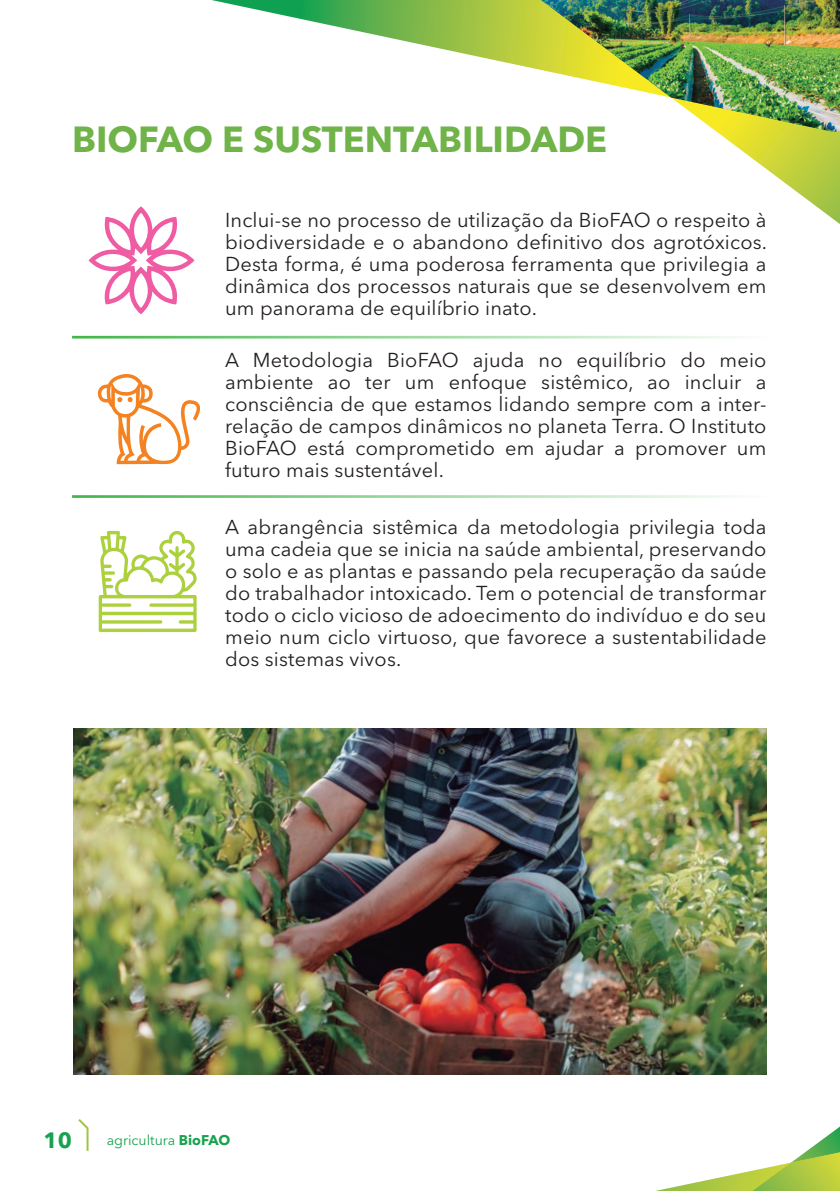
<style>
.page{position:relative;width:840px;height:1191px;background:#fff}
.page>*{position:absolute;margin:0;border:0;box-sizing:border-box;transform-origin:0 0}
.t1{font:700 36px "Avenir Next LT Pro";color:#6fb349}
.t2{font:700 22px "Avenir Next LT Pro";color:#18a250}
.t3{font:20px/22px "Avenir Next LT Pro";letter-spacing:.01em;color:#231f20;text-align:justify}
.t4{font:14px "Avenir Next LT Pro";color:#18a250}
.s1{font-weight:700}
</style>
<div class="page">
<svg style="left:78px;top:1119px;width:11px;height:32px"></svg>
<svg style="left:655px;top:1126px;width:185px;height:65px"></svg>
<svg style="left:717px;top:132px;width:122px;height:92px"></svg>
<svg style="left:212px;top:0;width:328px;height:70px"></svg>
<img style="left:540px;top:0;width:299px;height:132px">
<hr style="left:72px;top:336px;width:695px;height:2px;background:#42b649">
<hr style="left:72px;top:495px;width:695px;height:3px;background:#42b649">
<svg style="left:97px;top:374px;width:103px;height:90px"></svg>
<svg style="left:88px;top:206px;width:106px;height:108px"></svg>
<svg style="left:99px;top:531px;width:98px;height:101px"></svg>
<img style="left:74px;top:729px;width:691px;height:345px">
<p class="t1" style="left:72px;top:117px;width:536px">BIOFAO E SUSTENTABILIDADE</p>
<p class="t3" style="left:225px;top:209px;width:543px">Inclui-se no processo de utilização da BioFAO o respeito à biodiversidade e o abandono definitivo dos agrotóxicos.<br>Desta forma, é uma poderosa ferramenta que privilegia a dinâmica dos processos naturais que se desenvolvem em um panorama de equilíbrio inato.</p>
<p class="t3" style="left:225px;top:348px;width:542px">A Metodologia BioFAO ajuda no equilíbrio do meio ambiente ao ter um enfoque sistêmico, ao incluir a consciência de que estamos lidando sempre com a inter&shy;relação de campos dinâmicos no planeta Terra. O Instituto BioFAO está comprometido em ajudar a promover um futuro mais sustentável.</p>
<p class="t3" style="left:225px;top:516px;width:542px">A abrangência sistêmica da metodologia privilegia toda uma cadeia que se inicia na saúde ambiental, preservando o solo e as plantas e passando pela recuperação da saúde do trabalhador intoxicado. Tem o potencial de transformar todo o ciclo vicioso de adoecimento do indivíduo e do seu meio num ciclo virtuoso, que favorece a sustentabilidade dos sistemas vivos.</p>
<p class="t2" style="left:44px;top:1126px;width:30px">10</p>
<p class="t4" style="left:107px;top:1131px;width:125px">agricultura <span class="s1">BioFAO</span></p>
</div>
